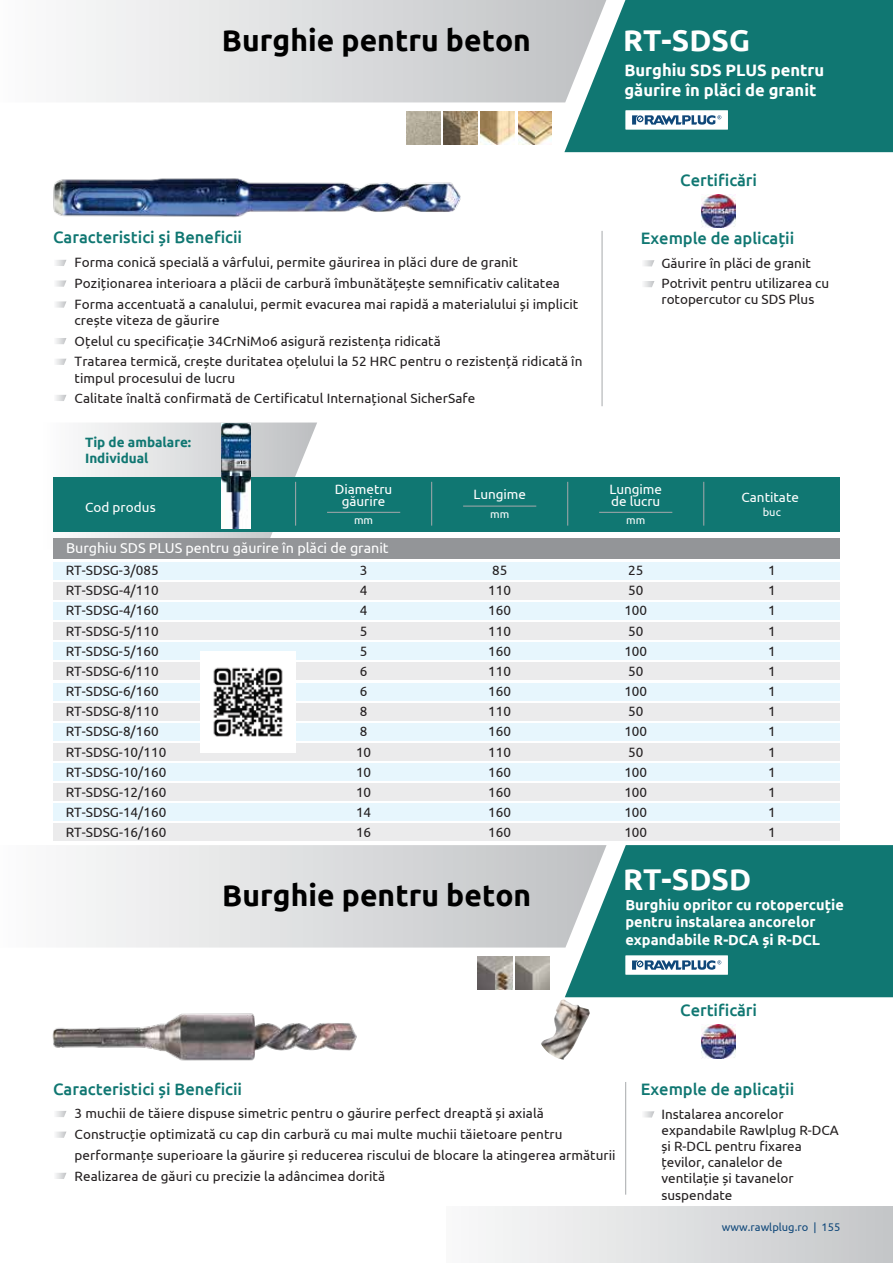
<style>
.page{position:relative;width:893px;height:1263px;background:#fff}
.page>*{position:absolute;margin:0;border:0;box-sizing:border-box;transform-origin:0 0}
.t1{font:700 30px "Ubuntu";color:#000}
.t2{font:700 30px "Ubuntu";color:#fff}
.t3{font:500 16.5px "Ubuntu";letter-spacing:-.005em;color:#107772}
.t4{font:700 16.5px/19.8px "Ubuntu";color:#fff}
.t5{font:700 14.55px/17.4px "Ubuntu";color:#fff}
.t6{font:14.25px "Ubuntu";letter-spacing:-.005em;color:#fff}
.t7{font:13.5px/20.1px "Ubuntu";letter-spacing:.005em;color:#231f20}
.t8{font:13.5px/12px "Ubuntu";letter-spacing:-.005em;color:#fff;text-align:center}
.t9{font:700 13.5px/16.2px "Ubuntu";color:#107772}
.t10{font:11.1px "Ubuntu";color:#10487a}
.t11{font:11.1px "Ubuntu";letter-spacing:-.005em;color:#fff}
</style>
<div class="page">
<div style="left:446px;top:1206px;width:447px;height:57px;background:linear-gradient(to right,#fafafb,#c4c6c8)"></div>
<div style="left:564px;top:0;width:329px;height:152px;background:#107772"></div>
<svg style="left:76px;top:0;width:530px;height:102px"></svg>
<svg style="left:626px;top:110px;width:102px;height:19px"></svg>
<img style="left:406px;top:112px;width:34px;height:33px">
<img style="left:443px;top:112px;width:35px;height:33px">
<img style="left:480px;top:112px;width:35px;height:33px">
<img style="left:518px;top:112px;width:34px;height:33px">
<div style="left:53px;top:623px;width:787px;height:17px;background:#ebebec"></div>
<div style="left:53px;top:582px;width:787px;height:17px;background:#ebebec"></div>
<div style="left:53px;top:602px;width:787px;height:17px;background:#e7f6fd"></div>
<div style="left:53px;top:562px;width:787px;height:17px;background:#e7f6fd"></div>
<div style="left:53px;top:743px;width:787px;height:17px;background:#ebebec"></div>
<div style="left:53px;top:703px;width:787px;height:17px;background:#ebebec"></div>
<div style="left:53px;top:723px;width:787px;height:17px;background:#e7f6fd"></div>
<div style="left:53px;top:643px;width:787px;height:17px;background:#e7f6fd"></div>
<div style="left:53px;top:663px;width:787px;height:17px;background:#ebebec"></div>
<div style="left:53px;top:683px;width:787px;height:17px;background:#e7f6fd"></div>
<div style="left:53px;top:784px;width:787px;height:17px;background:#ebebec"></div>
<div style="left:53px;top:764px;width:787px;height:17px;background:#e7f6fd"></div>
<div style="left:53px;top:824px;width:787px;height:17px;background:#ebebec"></div>
<div style="left:53px;top:804px;width:787px;height:17px;background:#e7f6fd"></div>
<svg style="left:56px;top:260px;width:10px;height:6px"></svg>
<svg style="left:56px;top:280px;width:10px;height:7px"></svg>
<svg style="left:644px;top:260px;width:10px;height:6px"></svg>
<svg style="left:644px;top:281px;width:10px;height:6px"></svg>
<svg style="left:56px;top:301px;width:10px;height:7px"></svg>
<svg style="left:56px;top:338px;width:10px;height:6px"></svg>
<svg style="left:56px;top:359px;width:10px;height:6px"></svg>
<svg style="left:56px;top:395px;width:10px;height:6px"></svg>
<hr style="left:602px;top:231px;width:1px;height:175px;background:#a7a9ac">
<svg style="left:53px;top:422px;width:264px;height:116px"></svg>
<div style="left:53px;top:477px;width:787px;height:54px;background:#107772"></div>
<hr style="left:295px;top:482px;width:1px;height:44px;background:#a7a9ac">
<hr style="left:431px;top:482px;width:1px;height:44px;background:#a7a9ac">
<hr style="left:567px;top:482px;width:1px;height:44px;background:#a7a9ac">
<hr style="left:703px;top:482px;width:1px;height:44px;background:#a7a9ac">
<hr style="left:327px;top:512px;width:73px;height:1px;background:#a7a9ac">
<hr style="left:463px;top:506px;width:73px;height:1px;background:#a7a9ac">
<hr style="left:599px;top:512px;width:73px;height:1px;background:#a7a9ac">
<img style="left:702px;top:194px;width:34px;height:34px">
<img style="left:53px;top:178px;width:408px;height:40px">
<img style="left:222px;top:423px;width:29px;height:106px">
<div style="left:53px;top:538px;width:787px;height:21px;background:#939598"></div>
<div style="left:200px;top:651px;width:96px;height:101px;background:#fff"></div>
<img style="left:213px;top:667px;width:70px;height:70px">
<div style="left:565px;top:845px;width:328px;height:152px;background:#107772"></div>
<svg style="left:76px;top:845px;width:531px;height:102px"></svg>
<svg style="left:626px;top:955px;width:102px;height:19px"></svg>
<img style="left:478px;top:956px;width:34px;height:34px">
<img style="left:515px;top:956px;width:34px;height:34px">
<svg style="left:56px;top:1111px;width:10px;height:6px"></svg>
<svg style="left:56px;top:1131px;width:10px;height:7px"></svg>
<svg style="left:56px;top:1173px;width:10px;height:6px"></svg>
<hr style="left:625px;top:1082px;width:1px;height:113px;background:#a7a9ac">
<img style="left:702px;top:1024px;width:34px;height:34px">
<svg style="left:644px;top:1111px;width:10px;height:6px"></svg>
<img style="left:52px;top:1013px;width:305px;height:48px">
<img style="left:541px;top:999px;width:49px;height:61px">
<h1 class="t1" style="left:222px;top:22px;width:310px">Burghie pentru beton</h1>
<h1 class="t2" style="left:623px;top:22px;width:129px">RT-SDSG</h1>
<p class="t4" style="left:624px;top:60px;width:201px">Burghiu SDS PLUS pentru găurire în plăci de granit</p>
<p class="t3" style="left:680px;top:170px;width:78px">Certificări</p>
<p class="t3" style="left:53px;top:227px;width:191px">Caracteristici și Beneficii</p>
<p class="t3" style="left:641px;top:227px;width:155px">Exemple de aplicații</p>
<p class="t7" style="left:661px;top:252px;width:169px;line-height:20.7px">Găurire în plăci de granit<br>Potrivit pentru utilizarea cu</p>
<p class="t7" style="left:661px;top:289px;width:154px">rotopercutor cu SDS Plus</p>
<p class="t7" style="left:75px;top:252px;width:505px;line-height:20.7px">Forma conică specială a vârfului, permite găurirea in plăci dure de granit<br>Poziționarea interioara a plăcii de carbură îmbunătățește semnificativ calitatea<br>Forma accentuată a canalului, permit evacurea mai rapidă a materialului și implicit</p>
<p class="t7" style="left:75px;top:309px;width:509px;line-height:20.7px">crește viteza de găurire<br>Oțelul cu specificație 34CrNiMo6 asigură rezistența ridicată<br>Tratarea termică, crește duritatea oțelului la 52 HRC pentru o rezistență ridicată în</p>
<p class="t7" style="left:75px;top:367px;width:402px;line-height:20.7px">timpul procesului de lucru<br>Calitate înaltă confirmată de Certificatul Internațional SicherSafe</p>
<p class="t9" style="left:85px;top:433px;width:108px">Tip de ambalare:<br>Individual</p>
<p class="t8" style="left:85px;top:500px;width:72px">Cod produs</p>
<p class="t8" style="left:335px;top:482px;width:59px">Diametru găurire</p>
<p class="t11" style="left:354px;top:513px;width:21px">mm</p>
<p class="t6" style="left:66px;top:540px;width:324px">Burghiu SDS PLUS pentru găurire în plăci de granit</p>
<p class="t8" style="left:473px;top:488px;width:54px">Lungime</p>
<p class="t11" style="left:490px;top:507px;width:21px">mm</p>
<p class="t8" style="left:609px;top:482px;width:54px;text-align:left">Lungime de lucru</p>
<p class="t11" style="left:626px;top:513px;width:21px">mm</p>
<p class="t8" style="left:741px;top:490px;width:59px">Cantitate</p>
<p class="t11" style="left:763px;top:505px;width:20px">buc</p>
<p class="t7" style="left:66px;top:560px;width:94px">RT-SDSG-3/085</p>
<p class="t7" style="left:360px;top:560px;width:9px">3</p>
<p class="t7" style="left:492px;top:560px;width:17px">85</p>
<p class="t7" style="left:628px;top:560px;width:17px">25</p>
<p class="t7" style="left:768px;top:560px;width:9px">1</p>
<p class="t7" style="left:66px;top:580px;width:94px">RT-SDSG-4/110<br>RT-SDSG-4/160</p>
<p class="t7" style="left:360px;top:580px;width:9px">4<br>4</p>
<p class="t7" style="left:488px;top:580px;width:24px">110<br>160</p>
<p class="t7" style="left:624px;top:580px;width:24px">50<br>100</p>
<p class="t7" style="left:768px;top:580px;width:9px">1<br>1</p>
<p class="t7" style="left:66px;top:620px;width:94px">RT-SDSG-5/110</p>
<p class="t7" style="left:360px;top:620px;width:9px">5</p>
<p class="t7" style="left:488px;top:620px;width:24px">110</p>
<p class="t7" style="left:628px;top:620px;width:17px">50</p>
<p class="t7" style="left:768px;top:620px;width:9px">1</p>
<p class="t7" style="left:66px;top:640px;width:94px;text-align:justify">RT-SDSG-5/160<br>RT-SDSG-6/110<br>RT-SDSG-6/160</p>
<p class="t7" style="left:360px;top:640px;width:9px;text-align:justify">5<br>6<br>6</p>
<p class="t7" style="left:488px;top:640px;width:24px;text-align:justify">160<br>110<br>160</p>
<p class="t7" style="left:624px;top:640px;width:24px">100<br>50<br>100</p>
<p class="t7" style="left:768px;top:640px;width:9px;text-align:justify">1<br>1<br>1</p>
<p class="t7" style="left:66px;top:701px;width:94px">RT-SDSG-8/110<br>RT-SDSG-8/160</p>
<p class="t7" style="left:360px;top:701px;width:9px">8<br>8</p>
<p class="t7" style="left:488px;top:701px;width:24px">110<br>160</p>
<p class="t7" style="left:624px;top:701px;width:24px">50<br>100</p>
<p class="t7" style="left:768px;top:701px;width:9px">1<br>1</p>
<p class="t7" style="left:66px;top:741px;width:102px">RT-SDSG-10/110</p>
<p class="t7" style="left:356px;top:741px;width:17px">10</p>
<p class="t7" style="left:488px;top:741px;width:24px">110</p>
<p class="t7" style="left:628px;top:741px;width:17px">50</p>
<p class="t7" style="left:768px;top:741px;width:9px">1</p>
<p class="t7" style="left:66px;top:761px;width:102px">RT-SDSG-10/160</p>
<p class="t7" style="left:356px;top:761px;width:17px">10</p>
<p class="t7" style="left:488px;top:761px;width:24px">160</p>
<p class="t7" style="left:624px;top:761px;width:24px">100</p>
<p class="t7" style="left:768px;top:761px;width:9px">1</p>
<p class="t7" style="left:66px;top:781px;width:102px">RT-SDSG-12/160</p>
<p class="t7" style="left:356px;top:781px;width:17px">10</p>
<p class="t7" style="left:488px;top:781px;width:24px">160</p>
<p class="t7" style="left:624px;top:781px;width:24px">100</p>
<p class="t7" style="left:768px;top:781px;width:9px">1</p>
<p class="t7" style="left:66px;top:801px;width:102px">RT-SDSG-14/160</p>
<p class="t7" style="left:356px;top:801px;width:17px">14</p>
<p class="t7" style="left:488px;top:801px;width:24px">160</p>
<p class="t7" style="left:624px;top:801px;width:24px">100</p>
<p class="t7" style="left:768px;top:801px;width:9px">1</p>
<p class="t7" style="left:66px;top:821px;width:102px">RT-SDSG-16/160</p>
<p class="t7" style="left:356px;top:821px;width:17px">16</p>
<p class="t7" style="left:488px;top:821px;width:24px">160</p>
<p class="t7" style="left:624px;top:821px;width:24px">100</p>
<p class="t7" style="left:768px;top:821px;width:9px">1</p>
<h1 class="t1" style="left:222px;top:877px;width:310px">Burghie pentru beton</h1>
<h1 class="t2" style="left:623px;top:861px;width:130px">RT-SDSD</h1>
<p class="t5" style="left:625px;top:896px;width:220px">Burghiu opritor cu rotopercuție pentru instalarea ancorelor expandabile R-DCA și R-DCL</p>
<p class="t3" style="left:680px;top:1000px;width:78px">Certificări</p>
<p class="t3" style="left:53px;top:1078px;width:191px">Caracteristici și Beneficii</p>
<p class="t7" style="left:75px;top:1103px;width:543px;line-height:20.7px">3 muchii de tăiere dispuse simetric pentru o găurire perfect dreaptă și axială Construcție optimizată cu cap din carbură cu mai multe muchii tăietoare pentru performanțe superioare la găurire și reducerea riscului de blocare la atingerea armăturii Realizarea de găuri cu precizie la adâncimea dorită</p>
<p class="t3" style="left:641px;top:1078px;width:155px">Exemple de aplicații</p>
<p class="t7" style="left:661px;top:1105px;width:179px;line-height:16.2px">Instalarea ancorelor expandabile Rawlplug R-DCA și R-DCL pentru fixarea țevilor, canalelor de ventilație și tavanelor suspendate</p>
<p class="t10" style="left:722px;top:1220px;width:120px">www.rawlplug.ro | 155</p>
</div>
